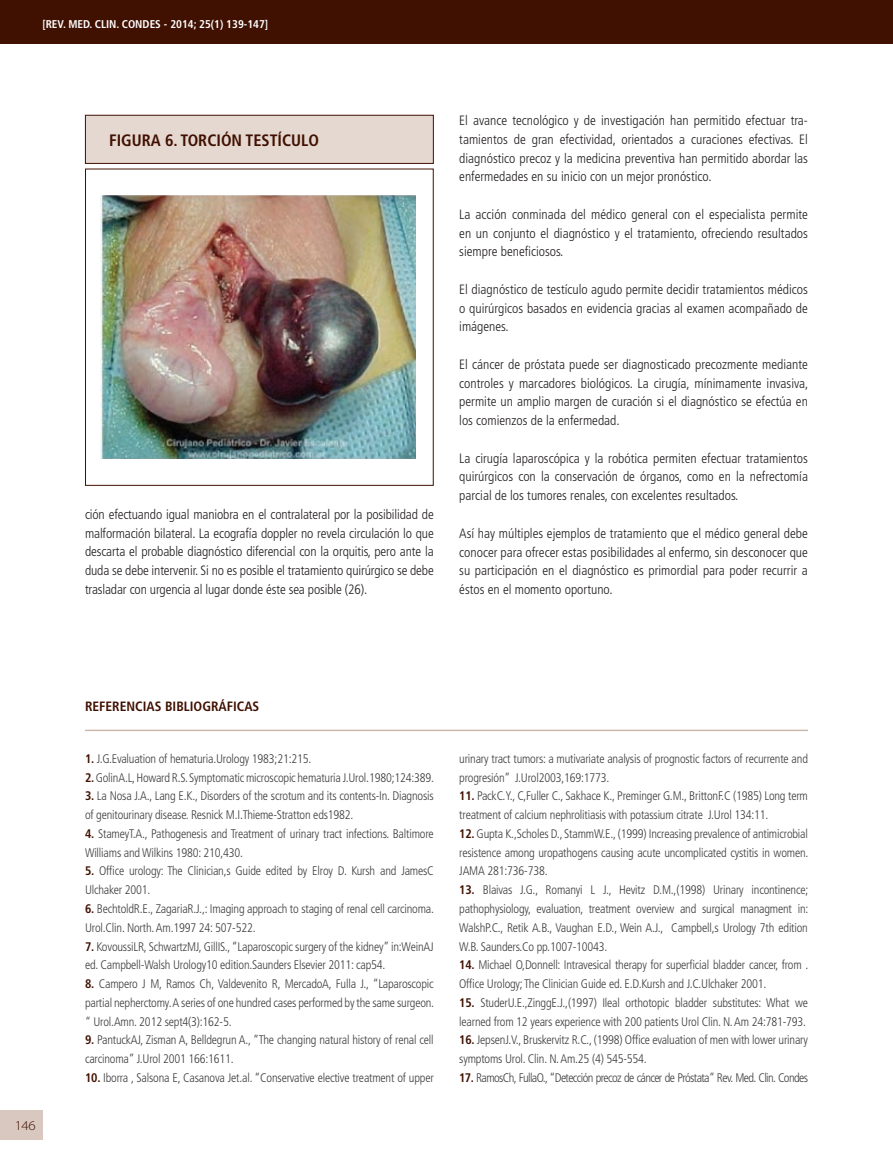
<style>
.page{position:relative;width:893px;height:1170px;background:#fff}
.page>*{position:absolute;margin:0;border:0;box-sizing:border-box;transform-origin:0 0}
.t1{font:700 condensed 16.5px "Frutiger";color:#401000}
.t2{font:300 condensed 13.5px/18.8px "Frutiger";color:#231f20;text-align:justify}
.t3{font:700 condensed 13.5px "Frutiger";color:#401000}
.t4{font:300 13.5px "Myriad Pro";color:#401000;scale:1.1 1}
.t5{font:300 condensed 12.45px/18.8px "Frutiger";letter-spacing:-.015em;color:#3e3e3f}
.t6{font:300 condensed 12.45px "Frutiger";letter-spacing:-.05em;color:#3e3e3f}
.t7{font:700 condensed 11.25px "Frutiger";color:#fff}
.s1{font-weight:700;color:#401000}
</style>
<div class="page">
<div style="left:0;top:1110px;width:43px;height:30px;background:#d8c8bf"></div>
<div style="left:0;top:0;width:893px;height:44px;background:#401000"></div>
<hr style="left:85px;top:729px;width:723px;height:2px;background:#cbb8ad">
<div style="left:85px;top:169px;width:349px;height:316px;border:1px solid #401000"></div>
<img style="left:100px;top:195px;width:316px;height:264px">
<div style="left:85px;top:115px;width:349px;height:49px;background:#e5d8d1;border:1px solid #401000"></div>
<p class="t7" style="left:42px;top:17px;width:227px">[REV. MED. CLIN. CONDES - 2014; 25(1) 139-147]</p>
<h1 class="t1" style="left:109px;top:130px;width:211px">FIGURA 6. TORCIÓN TESTÍCULO</h1>
<p class="t2" style="left:85px;top:505px;width:350px">ción efectuando igual maniobra en el contralateral por la posibilidad de malformación bilateral. La ecografía doppler no revela circulación lo que descarta el probable diagnóstico diferencial con la orquitis, pero ante la duda se debe intervenir. Si no es posible el tratamiento quirúrgico se debe trasladar con urgencia al lugar donde éste sea posible (26).</p>
<p class="t2" style="left:459px;top:111px;width:350px">El avance tecnológico y de investigación han permitido efectuar tra&shy;tamientos de gran efectividad, orientados a curaciones efectivas. El diagnóstico precoz y la medicina preventiva han permitido abordar las enfermedades en su inicio con un mejor pronóstico.</p>
<p class="t2" style="left:459px;top:205px;width:350px">La acción conminada del médico general con el especialista permite en un conjunto el diagnóstico y el tratamiento, ofreciendo resultados siempre beneficiosos.</p>
<p class="t2" style="left:459px;top:280px;width:350px">El diagnóstico de testículo agudo permite decidir tratamientos médicos o quirúrgicos basados en evidencia gracias al examen acompañado de imágenes.</p>
<p class="t2" style="left:459px;top:355px;width:351px">El cáncer de próstata puede ser diagnosticado precozmente mediante controles y marcadores biológicos. La cirugía, mínimamente invasiva, permite un amplio margen de curación si el diagnóstico se efectúa en los comienzos de la enfermedad.</p>
<p class="t2" style="left:459px;top:449px;width:350px">La cirugía laparoscópica y la robótica permiten efectuar tratamientos quirúrgicos con la conservación de órganos, como en la nefrectomía parcial de los tumores renales, con excelentes resultados.</p>
<p class="t2" style="left:459px;top:524px;width:350px">Así hay múltiples ejemplos de tratamiento que el médico general debe conocer para ofrecer estas posibilidades al enfermo, sin desconocer que su participación en el diagnóstico es primordial para poder recurrir a éstos en el momento oportuno.</p>
<p class="t4" style="left:15px;top:1117px;width:21px">146</p>
<p class="t3" style="left:85px;top:698px;width:176px">REFERENCIAS BIBLIOGRÁFICAS</p>
<p class="t5" style="left:85px;top:749px;width:228px"><span class="s1">1.</span> J.G.Evaluation of hematuria.Urology 1983;21:215.</p>
<p class="t5" style="left:85px;top:768px;width:351px"><span class="s1">2.</span> GolinA.L, Howard R.S. Symptomatic microscopic hematuria J.Urol.1980;124:389.</p>
<p class="t5" style="left:85px;top:786px;width:350px"><span class="s1">3.</span> La Nosa J.A., Lang E.K., Disorders of the scrotum and its contents-In. Diagnosis of genitourinary disease. Resnick M.I.Thieme-Stratton eds1982.</p>
<p class="t5" style="left:85px;top:824px;width:350px"><span class="s1">4.</span> StameyT.A., Pathogenesis and Treatment of urinary tract infections. Baltimore<br>Williams and Wilkins 1980: 210,430.</p>
<p class="t5" style="left:85px;top:861px;width:350px"><span class="s1">5.</span> Office urology: The Clinician,s Guide edited by Elroy D. Kursh and JamesC<br>Ulchaker 2001.</p>
<p class="t5" style="left:85px;top:899px;width:351px"><span class="s1">6.</span> BechtoldR.E., ZagariaR.J.,: Imaging approach to staging of renal cell carcinoma.<br>Urol.Clin. North. Am.1997 24: 507-522.</p>
<p class="t5" style="left:85px;top:936px;width:350px"><span class="s1">7.</span> KovoussiLR, SchwartzMJ, GillIS., “Laparoscopic surgery of the kidney” in:WeinAJ ed. Campbell-Walsh Urology10 edition.Saunders Elsevier 2011: cap54.</p>
<p class="t5" style="left:85px;top:974px;width:351px;text-align:justify"><span class="s1">8.</span> Campero J M, Ramos Ch, Valdevenito R, MercadoA, Fulla J., “Laparoscopic partial nepherctomy. A series of one hundred cases performed by the same surgeon. “ Urol.Amn. 2012 sept4(3):162-5.</p>
<p class="t5" style="left:85px;top:1030px;width:350px"><span class="s1">9.</span> PantuckAJ, Zisman A, Belldegrun A., “The changing natural history of renal cell carcinoma” J.Urol 2001 166:1611.</p>
<p class="t5" style="left:85px;top:1068px;width:350px"><span class="s1">10.</span> Iborra , Salsona E, Casanova Jet.al. “Conservative elective treatment of upper</p>
<p class="t5" style="left:459px;top:749px;width:350px">urinary tract tumors: a mutivariate analysis of prognostic factors of recurrente and progresión” J.Urol2003,169:1773.</p>
<p class="t5" style="left:459px;top:786px;width:350px"><span class="s1">11.</span> PackC.Y., C,Fuller C., Sakhace K., Preminger G.M., BrittonF.C (1985) Long term treatment of calcium nephrolitiasis with potassium citrate J.Urol 134:11.</p>
<p class="t5" style="left:459px;top:824px;width:351px;text-align:justify"><span class="s1">12.</span> Gupta K.,Scholes D., StammW.E., (1999) Increasing prevalence of antimicrobial resistence among uropathogens causing acute uncomplicated cystitis in women.<br>JAMA 281:736-738.</p>
<p class="t5" style="left:459px;top:880px;width:351px;text-align:justify"><span class="s1">13.</span> Blaivas J.G., Romanyi L J., Hevitz D.M.,(1998) Urinary incontinence; pathophysiology, evaluation, treatment overview and surgical managment in:<br>WalshP.C., Retik A.B., Vaughan E.D., Wein A.J., Campbell,s Urology 7th edition W.B. Saunders.Co pp.1007-10043.</p>
<p class="t5" style="left:459px;top:955px;width:351px"><span class="s1">14.</span> Michael O,Donnell: Intravesical therapy for superficial bladder cancer, from .<br>Office Urology; The Clinician Guide ed. E.D.Kursh and J.C.Ulchaker 2001.</p>
<p class="t5" style="left:459px;top:993px;width:350px"><span class="s1">15.</span> StuderU.E.,ZinggE.J.,(1997) Ileal orthotopic bladder substitutes: What we learned from 12 years experience with 200 patients Urol Clin. N. Am 24:781-793.</p>
<p class="t5" style="left:459px;top:1030px;width:350px"><span class="s1">16.</span> JepsenJ.V., Bruskervitz R.C., (1998) Office evaluation of men with lower urinary symptoms Urol. Clin. N. Am.25 (4) 545-554.</p>
<p class="t6" style="left:459px;top:1070px;width:350px"><span class="s1">17.</span> RamosCh, FullaO., “Detección precoz de cáncer de Próstata” Rev. Med. Clin. Condes</p>
</div>
